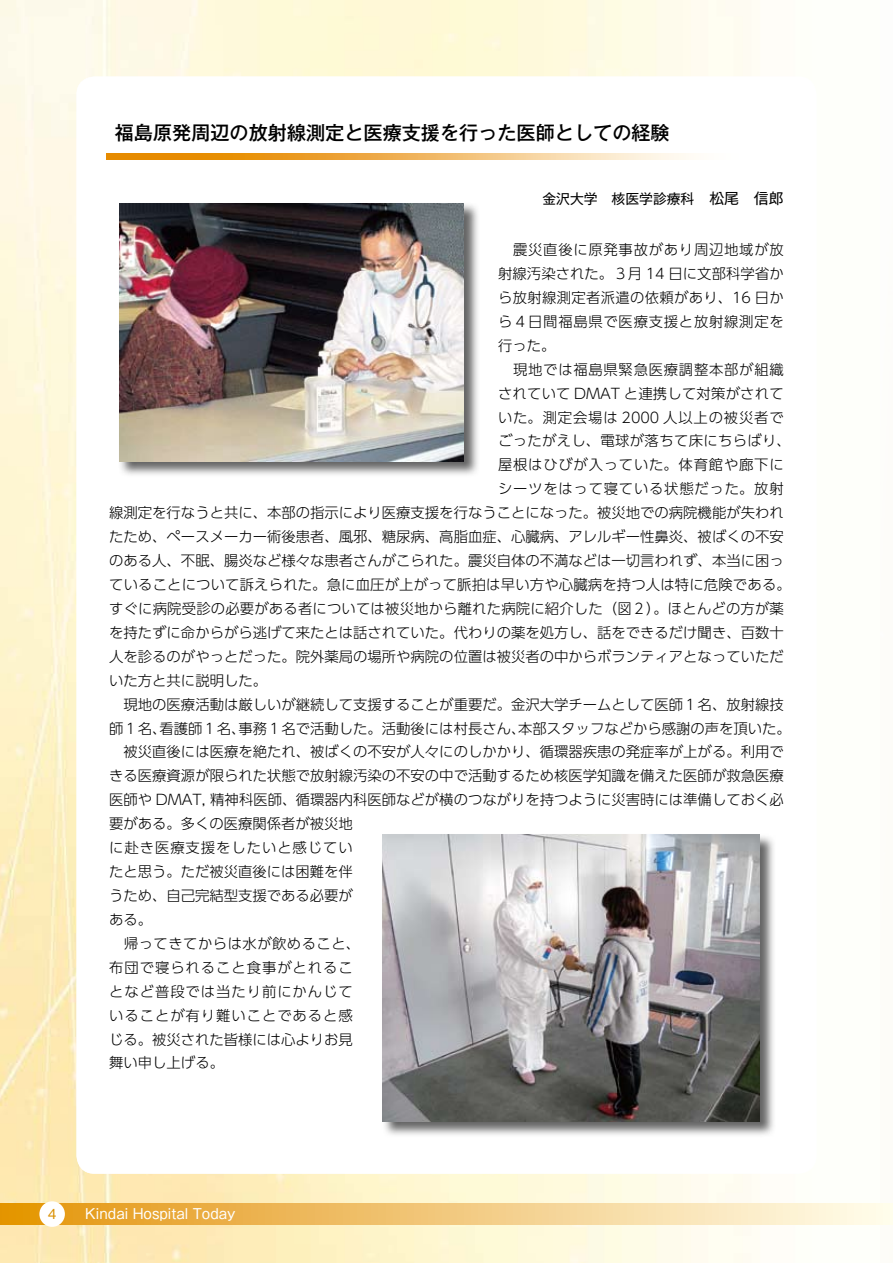
<style>
.page{position:relative;width:893px;height:1263px;background:#fff}
.page>*{position:absolute;margin:0;border:0;box-sizing:border-box;transform-origin:0 0}
.t1{font:500 19.2px "Gothic MB101 Pro";color:#000}
.t2{font:300 14.4px "UD Shin Go Pro";color:#000}
.t3{font:300 14.4px "UD Shin Go Pro";letter-spacing:.065em;color:#000}
.t4{font:300 14.4px "UD Shin Go Pro";letter-spacing:.055em;color:#000}
.t5{font:300 14.4px "UD Shin Go Pro";letter-spacing:.05em;color:#000}
.t6{font:300 14.4px "UD Shin Go Pro";letter-spacing:.02em;color:#000}
.t7{font:300 14.4px "UD Shin Go Pro";letter-spacing:.025em;color:#000}
.t8{font:300 14.4px "UD Shin Go Pro";letter-spacing:.03em;color:#000}
.t9{font:13.8px "Gothic MB101 Pro";color:#fff}
.t10{font:13.8px "Gothic MB101 Pro";color:#000}
.t11{font:500 13.8px "Gothic BBB Pro";color:#da9000}
.s1{font-size:14.85px}
</style>
<div class="page">
<img style="left:0;top:0;width:760px;height:1263px">
<div style="left:77px;top:77px;width:739px;height:1097px;background:#fff;border-radius:18px"></div>
<div style="left:0;top:1203px;width:893px;height:22px;background:linear-gradient(to right,#e3940a,#fffef0)"></div>
<div style="left:39px;top:1201px;width:26px;height:26px;background:#fff;border-radius:50%"></div>
<img style="left:106px;top:153px;width:585px;height:6px">
<img style="left:120px;top:204px;width:358px;height:271px">
<img style="left:119px;top:203px;width:345px;height:259px">
<img style="left:382px;top:834px;width:392px;height:301px">
<img style="left:383px;top:834px;width:377px;height:288px">
<h1 class="t1" style="left:115px;top:117px;width:556px">福島原発周辺の放射線測定と医療支援を行った医師としての経験</h1>
<p class="t10" style="left:542px;top:188px;width:243px">金沢大学　核医学診療科<span class="s1">　松尾　信郎</span></p>
<p class="t5" style="left:498px;top:238px;width:287px">　震災直後に原発事故があり周辺地域が放</p>
<p class="t2" style="left:498px;top:262px;width:287px">射線汚染された。３月 14 日に文部科学省か</p>
<p class="t6" style="left:498px;top:286px;width:287px">ら放射線測定者派遣の依頼があり、16 日か</p>
<p class="t5" style="left:498px;top:310px;width:287px">ら４日間福島県で医療支援と放射線測定を</p>
<p class="t2" style="left:498px;top:334px;width:59px">行った。</p>
<p class="t5" style="left:498px;top:357px;width:287px">　現地では福島県緊急医療調整本部が組織</p>
<p class="t2" style="left:498px;top:381px;width:287px">されていて DMAT と連携して対策がされて</p>
<p class="t4" style="left:498px;top:405px;width:287px">いた。測定会場は 2000 人以上の被災者で</p>
<p class="t7" style="left:498px;top:429px;width:294px">ごったがえし、電球が落ちて床にちらばり、</p>
<p class="t4" style="left:498px;top:453px;width:287px">屋根はひびが入っていた。体育館や廊下に</p>
<p class="t4" style="left:498px;top:477px;width:287px">シーツをはって寝ている状態だった。放射</p>
<p class="t2" style="left:109px;top:501px;width:676px">線測定を行なうと共に、本部の指示により医療支援を行なうことになった。被災地での病院機能が失われ</p>
<p class="t2" style="left:109px;top:525px;width:676px">たため、ペースメーカー術後患者、風邪、糖尿病、高脂血症、心臓病、アレルギー性鼻炎、被ばくの不安</p>
<p class="t2" style="left:109px;top:549px;width:676px">のある人、不眠、腸炎など様々な患者さんがこられた。震災自体の不満などは一切言われず、本当に困っ</p>
<p class="t2" style="left:109px;top:573px;width:683px">ていることについて訴えられた。急に血圧が上がって脈拍は早い方や心臓病を持つ人は特に危険である。</p>
<p class="t2" style="left:109px;top:597px;width:676px">すぐに病院受診の必要がある者については被災地から離れた病院に紹介した（図２）。ほとんどの方が薬</p>
<p class="t2" style="left:109px;top:621px;width:676px">を持たずに命からがら逃げて来たとは話されていた。代わりの薬を処方し、話をできるだけ聞き、百数十</p>
<p class="t2" style="left:109px;top:645px;width:676px">人を診るのがやっとだった。院外薬局の場所や病院の位置は被災者の中からボランティアとなっていただ</p>
<p class="t2" style="left:109px;top:668px;width:159px">いた方と共に説明した。</p>
<p class="t2" style="left:109px;top:692px;width:676px">　現地の医療活動は厳しいが継続して支援することが重要だ。金沢大学チームとして医師１名、放射線技</p>
<p class="t2" style="left:109px;top:716px;width:683px">師１名、看護師１名、事務１名で活動した。活動後には村長さん、本部スタッフなどから感謝の声を頂いた。</p>
<p class="t2" style="left:109px;top:740px;width:676px">　被災直後には医療を絶たれ、被ばくの不安が人々にのしかかり、循環器疾患の発症率が上がる。利用で</p>
<p class="t2" style="left:109px;top:764px;width:676px">きる医療資源が限られた状態で放射線汚染の不安の中で活動するため核医学知識を備えた医師が救急医療</p>
<p class="t2" style="left:109px;top:788px;width:676px">医師や DMAT, 精神科医師、循環器内科医師などが横のつながりを持つように災害時には準備しておく必</p>
<p class="t2" style="left:109px;top:812px;width:245px">要がある。多くの医療関係者が被災地</p>
<p class="t3" style="left:109px;top:836px;width:245px">に赴き医療支援をしたいと感じてい</p>
<p class="t2" style="left:109px;top:860px;width:245px">たと思う。ただ被災直後には困難を伴</p>
<p class="t2" style="left:109px;top:884px;width:245px">うため、自己完結型支援である必要が</p>
<p class="t2" style="left:109px;top:908px;width:45px">ある。</p>
<p class="t8" style="left:109px;top:932px;width:252px">　帰ってきてからは水が飲めること、</p>
<p class="t3" style="left:109px;top:956px;width:245px">布団で寝られること食事がとれるこ</p>
<p class="t3" style="left:109px;top:979px;width:245px">となど普段では当たり前にかんじて</p>
<p class="t3" style="left:109px;top:1003px;width:245px">いることが有り難いことであると感</p>
<p class="t2" style="left:109px;top:1027px;width:245px">じる。被災された皆様には心よりお見</p>
<p class="t2" style="left:109px;top:1051px;width:116px">舞い申し上げる。</p>
<p class="t11" style="left:48px;top:1203px;width:10px">4</p>
<p class="t9" style="left:85px;top:1202px;width:152px">Kindai Hospital Today</p>
</div>
